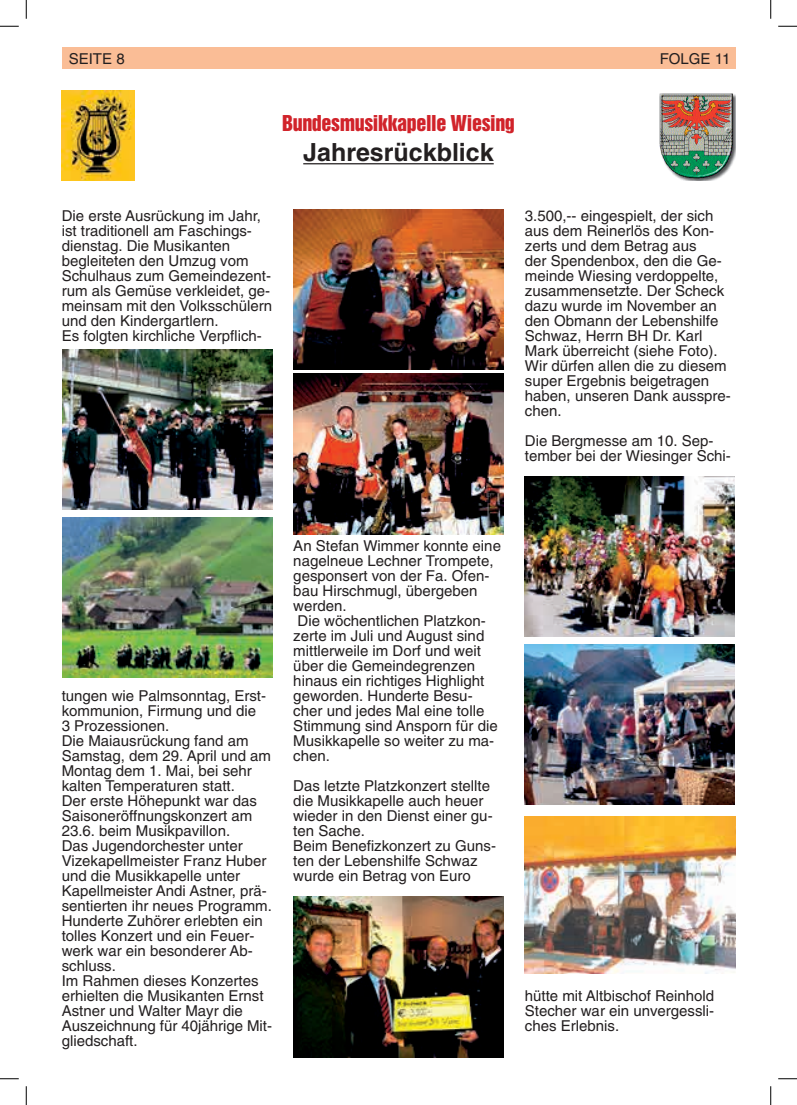
<style>
.page{position:relative;width:797px;height:1105px;background:#fff}
.page>*{position:absolute;margin:0;border:0;box-sizing:border-box;transform-origin:0 0}
.t1{font:700 25px "Helvetica";color:#231f20}
.t2{font:20px "Helvetica Inserat";letter-spacing:-.02em;color:#d1232a}
.t3{font:15px/15px "Helvetica";color:#231f20}
</style>
<div class="page">
<img style="left:62px;top:90px;width:73px;height:91px">
<img style="left:659px;top:93px;width:76px;height:88px">
<img style="left:62px;top:349px;width:210px;height:161px">
<img style="left:62px;top:517px;width:210px;height:161px">
<img style="left:293px;top:373px;width:210px;height:161px">
<img style="left:293px;top:209px;width:210px;height:161px">
<hr style="left:303px;top:163px;width:190px;height:1px;background:#231f20">
<img style="left:293px;top:897px;width:210px;height:160px">
<img style="left:525px;top:476px;width:210px;height:161px">
<img style="left:525px;top:644px;width:210px;height:161px">
<img style="left:525px;top:816px;width:210px;height:158px">
<div style="left:62px;top:48px;width:673px;height:21px;background:#fabd96"></div>
<svg style="left:0;top:25px;width:19px;height:2px"></svg>
<svg style="left:778px;top:25px;width:19px;height:2px"></svg>
<svg style="left:0;top:1078px;width:19px;height:1px"></svg>
<svg style="left:778px;top:1078px;width:19px;height:1px"></svg>
<svg style="left:25px;top:0;width:2px;height:19px"></svg>
<svg style="left:25px;top:1086px;width:2px;height:19px"></svg>
<svg style="left:770px;top:0;width:1px;height:19px"></svg>
<svg style="left:770px;top:1086px;width:1px;height:19px"></svg>
<p class="t3" style="left:69px;top:51px;width:57px">SEITE 8</p>
<p class="t3" style="left:659px;top:51px;width:72px">FOLGE 11</p>
<h2 class="t2" style="left:282px;top:111px;width:234px">Bundesmusikkapelle Wiesing</h2>
<h1 class="t1" style="left:303px;top:137px;width:192px">Jahresrückblick</h1>
<p class="t3" style="left:62px;top:208px;width:212px">Die erste Ausrückung im Jahr, ist traditionell am Faschings&shy;dienstag. Die Musikanten begleiteten den Umzug vom<br>Schulhaus zum Gemeindezent&shy;rum als Gemüse verkleidet, ge&shy;meinsam mit den Volksschülern und den Kindergartlern.<br>Es folgten kirchliche Verpflich-</p>
<p class="t3" style="left:525px;top:208px;width:207px">3.500,-- eingespielt, der sich aus dem Reinerlös des Kon&shy;zerts und dem Betrag aus<br>der Spendenbox, den die Ge&shy;meinde Wiesing verdoppelte, zusammensetzte. Der Scheck dazu wurde im November an den Obmann der Lebenshilfe<br>Schwaz, Herrn BH Dr. Karl<br>Mark überreicht (siehe Foto).<br>Wir dürfen allen die zu diesem super Ergebnis beigetragen haben, unseren Dank ausspre&shy;chen.</p>
<p class="t3" style="left:525px;top:433px;width:207px">Die Bergmesse am 10. Sep&shy;tember bei der Wiesinger Schi-</p>
<p class="t3" style="left:62px;top:688px;width:212px">tungen wie Palmsonntag, Erst&shy;kommunion, Firmung und die<br>3 Prozessionen.<br>Die Maiausrückung fand am<br>Samstag, dem 29. April und am<br>Montag dem 1. Mai, bei sehr kalten Temperaturen statt.<br>Der erste Höhepunkt war das<br>Saisoneröffnungskonzert am<br>23.6. beim Musikpavillon.<br>Das Jugendorchester unter<br>Vizekapellmeister Franz Huber und die Musikkapelle unter<br>Kapellmeister Andi Astner, prä&shy;sentierten ihr neues Programm.<br>Hunderte Zuhörer erlebten ein tolles Konzert und ein Feuer&shy;werk war ein besonderer Ab&shy;schluss.<br>Im Rahmen dieses Konzertes erhielten die Musikanten Ernst<br>Astner und Walter Mayr die<br>Auszeichnung für 40jährige Mit&shy;gliedschaft.</p>
<p class="t3" style="left:293px;top:538px;width:209px">An Stefan Wimmer konnte eine nagelneue Lechner Trompete, gesponsert von der Fa. Ofen&shy;bau Hirschmugl, übergeben werden.<br>Die wöchentlichen Platzkon&shy;zerte im Juli und August sind mittlerweile im Dorf und weit über die Gemeindegrenzen hinaus ein richtiges Highlight geworden. Hunderte Besu&shy;cher und jedes Mal eine tolle<br>Stimmung sind Ansporn für die<br>Musikkapelle so weiter zu ma&shy;chen.</p>
<p class="t3" style="left:293px;top:778px;width:204px">Das letzte Platzkonzert stellte die Musikkapelle auch heuer wieder in den Dienst einer gu&shy;ten Sache.<br>Beim Benefizkonzert zu Guns&shy;ten der Lebenshilfe Schwaz wurde ein Betrag von Euro</p>
<p class="t3" style="left:525px;top:988px;width:191px;text-align:justify">hütte mit Altbischof Reinhold Stecher war ein unvergessli&shy;ches Erlebnis.</p>
</div>
